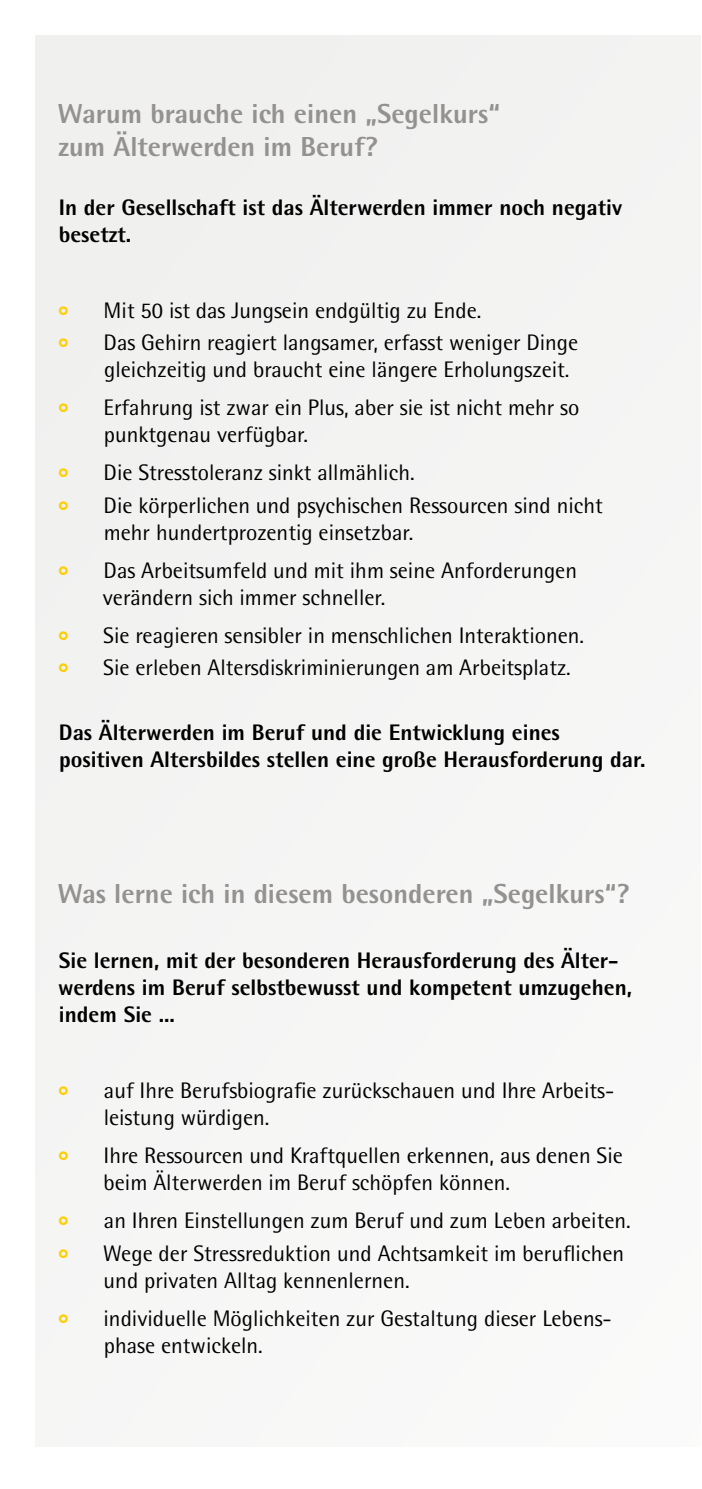
<style>
.page{position:relative;width:702px;height:1489px;background:#fff}
.page>*{position:absolute;margin:0;border:0;box-sizing:border-box;transform-origin:0 0}
.t1{font:800 27.5px/33px "Agfa Rotis Semisans";color:#949290}
.t2{font:22.5px/27px "Agfa Rotis Semisans";color:#000}
.t3{font:800 22.5px/27px "Agfa Rotis Semisans";color:#000}
.t4{font:14.5px "Geometric Circle 01";color:#ffce00}
</style>
<div class="page">
<div style="left:35px;top:35px;width:665px;height:1411px;background:#f0f0ef"></div>
<p class="t1" style="left:58px;top:97px;width:444px">Warum brauche ich einen „Segelkurs“ zum Älterwerden im Beruf?</p>
<p class="t3" style="left:59px;top:193px;width:565px">In der Gesellschaft ist das Älterwerden immer noch negativ besetzt.</p>
<p class="t4" style="left:56px;top:304px;width:16px">e</p>
<p class="t2" style="left:104px;top:296px;width:379px">Mit 50 ist das Jungsein endgültig zu Ende.</p>
<p class="t4" style="left:56px;top:337px;width:16px">e</p>
<p class="t2" style="left:104px;top:329px;width:476px">Das Gehirn reagiert langsamer, erfasst weniger Dinge gleichzeitig und braucht eine längere Erholungszeit.</p>
<p class="t4" style="left:56px;top:402px;width:16px">e</p>
<p class="t2" style="left:104px;top:394px;width:477px">Erfahrung ist zwar ein Plus, aber sie ist nicht mehr so punktgenau verfügbar.</p>
<p class="t4" style="left:56px;top:467px;width:16px">e</p>
<p class="t2" style="left:104px;top:459px;width:312px">Die Stresstoleranz sinkt allmählich.</p>
<p class="t4" style="left:56px;top:499px;width:16px">e</p>
<p class="t2" style="left:104px;top:491px;width:500px">Die körperlichen und psychischen Ressourcen sind nicht mehr hundertprozentig einsetzbar.</p>
<p class="t4" style="left:56px;top:564px;width:16px">e</p>
<p class="t2" style="left:103px;top:556px;width:475px">Das Arbeitsumfeld und mit ihm seine Anforderungen verändern sich immer schneller.</p>
<p class="t4" style="left:56px;top:629px;width:16px">e</p>
<p class="t2" style="left:103px;top:621px;width:482px">Sie reagieren sensibler in menschlichen Interaktionen.</p>
<p class="t4" style="left:56px;top:662px;width:16px">e</p>
<p class="t2" style="left:103px;top:654px;width:469px">Sie erleben Altersdiskriminierungen am Arbeitsplatz.</p>
<p class="t3" style="left:59px;top:718px;width:588px">Das Älterwerden im Beruf und die Entwicklung eines positiven Altersbildes stellen eine große Herausforderung dar.</p>
<p class="t1" style="left:58px;top:877px;width:573px">Was lerne ich in diesem besonderen „Segelkurs“?</p>
<p class="t3" style="left:58px;top:946px;width:575px">Sie lernen, mit der besonderen Herausforderung des Älter&shy;werdens im Beruf selbstbewusst und kompetent umzugehen, indem Sie ...</p>
<p class="t4" style="left:56px;top:1084px;width:16px">e</p>
<p class="t2" style="left:104px;top:1076px;width:512px">auf Ihre Berufsbiografie zurückschauen und Ihre Arbeits&shy;leistung würdigen.</p>
<p class="t4" style="left:56px;top:1149px;width:16px">e</p>
<p class="t2" style="left:104px;top:1141px;width:521px">Ihre Ressourcen und Kraftquellen erkennen, aus denen Sie beim Älterwerden im Beruf schöpfen können.</p>
<p class="t4" style="left:56px;top:1214px;width:16px">e</p>
<p class="t2" style="left:104px;top:1206px;width:528px">an Ihren Einstellungen zum Beruf und zum Leben arbeiten.</p>
<p class="t4" style="left:56px;top:1247px;width:16px">e</p>
<p class="t2" style="left:103px;top:1239px;width:522px">Wege der Stressreduktion und Achtsamkeit im beruflichen und privaten Alltag kennenlernen.</p>
<p class="t4" style="left:56px;top:1312px;width:16px">e</p>
<p class="t2" style="left:104px;top:1304px;width:509px">individuelle Möglichkeiten zur Gestaltung dieser Lebens&shy;phase entwickeln.</p>
</div>
